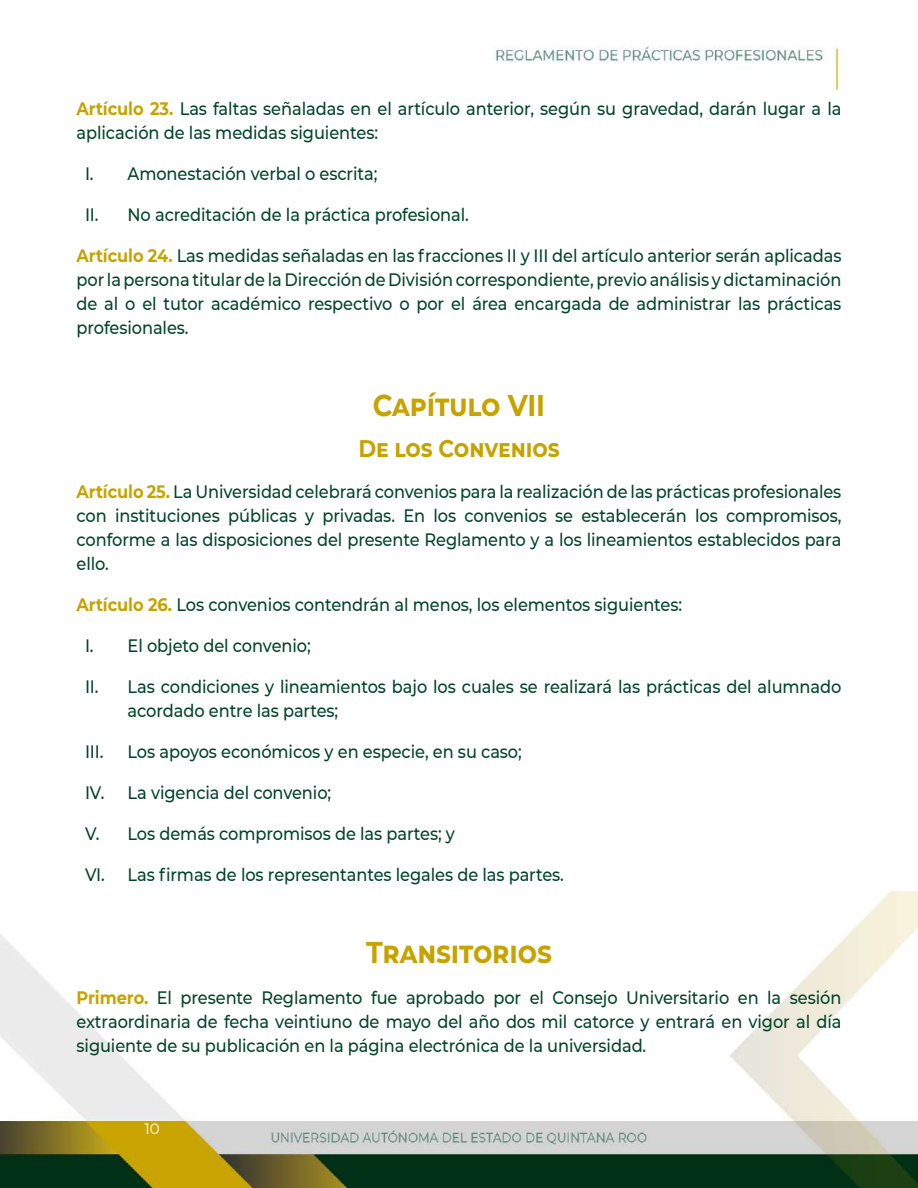
<style>
.page{position:relative;width:918px;height:1188px;background:#fff}
.page>*{position:absolute;margin:0;border:0;box-sizing:border-box;transform-origin:0 0}
.t1{font:700 30px "Montserrat";letter-spacing:-.005em;color:#c7a300;scale:.9 1}
.t2{font:700 24px "Montserrat";letter-spacing:-.005em;color:#c7a300;scale:.9 1}
.t3{font:500 18px/24px "Montserrat";letter-spacing:-.005em;color:#004528;text-align:justify;scale:.9 1}
.t4{font:15px "Montserrat";color:#fff}
.s1{font-weight:700;color:#c7a300}
</style>
<div class="page">
<img style="left:0;top:892px;width:918px;height:296px">
<img style="left:494px;top:46px;width:350px;height:47px">
<p class="t3" style="left:77px;top:96px;width:851px"><span class="s1">Artículo 23.</span> Las faltas señaladas en el artículo anterior, según su gravedad, darán lugar a la aplicación de las medidas siguientes:</p>
<p class="t3" style="left:85px;top:161px;width:326px">I. Amonestación verbal o escrita;</p>
<p class="t3" style="left:85px;top:202px;width:428px">II. No acreditación de la práctica profesional.</p>
<p class="t3" style="left:77px;top:243px;width:851px"><span class="s1">Artículo 24.</span> Las medidas señaladas en las fracciones II y III del artículo anterior serán aplicadas por la persona titular de la Dirección de División correspondiente, previo análisis y dictaminación de al o el tutor académico respectivo o por el área encargada de administrar las prácticas profesionales.</p>
<h1 class="t1" style="left:373px;top:384px;width:193px">Capítulo VII</h1>
<h2 class="t2" style="left:358px;top:431px;width:225px">De los Convenios</h2>
<p class="t3" style="left:77px;top:479px;width:851px"><span class="s1">Artículo 25.</span> La Universidad celebrará convenios para la realización de las prácticas profesionales con instituciones públicas y privadas. En los convenios se establecerán los compromisos, conforme a las disposiciones del presente Reglamento y a los lineamientos establecidos para ello.</p>
<p class="t3" style="left:77px;top:592px;width:674px"><span class="s1">Artículo 26.</span> Los convenios contendrán al menos, los elementos siguientes:</p>
<p class="t3" style="left:85px;top:633px;width:252px">I. El objeto del convenio;</p>
<p class="t3" style="left:128px;top:674px;width:795px;text-indent:-43px">II. Las condiciones y lineamientos bajo los cuales se realizará las prácticas del alumnado acordado entre las partes;</p>
<p class="t3" style="left:85px;top:739px;width:22px">III.</p>
<p class="t3" style="left:128px;top:739px;width:440px">Los apoyos económicos y en especie, en su caso;</p>
<p class="t3" style="left:85px;top:780px;width:275px">IV. La vigencia del convenio;</p>
<p class="t3" style="left:85px;top:821px;width:413px">V. Los demás compromisos de las partes; y</p>
<p class="t3" style="left:85px;top:862px;width:534px">VI. Las firmas de los representantes legales de las partes.</p>
<h1 class="t1" style="left:366px;top:931px;width:208px">Transitorios</h1>
<p class="t3" style="left:77px;top:985px;width:851px"><span class="s1">Primero.</span> El presente Reglamento fue aprobado por el Consejo Universitario en la sesión extraordinaria de fecha veintiuno de mayo del año dos mil catorce y entrará en vigor al día siguiente de su publicación en la página electrónica de la universidad.</p>
<p class="t4" style="left:144px;top:1119px;width:17px">10</p>
</div>
